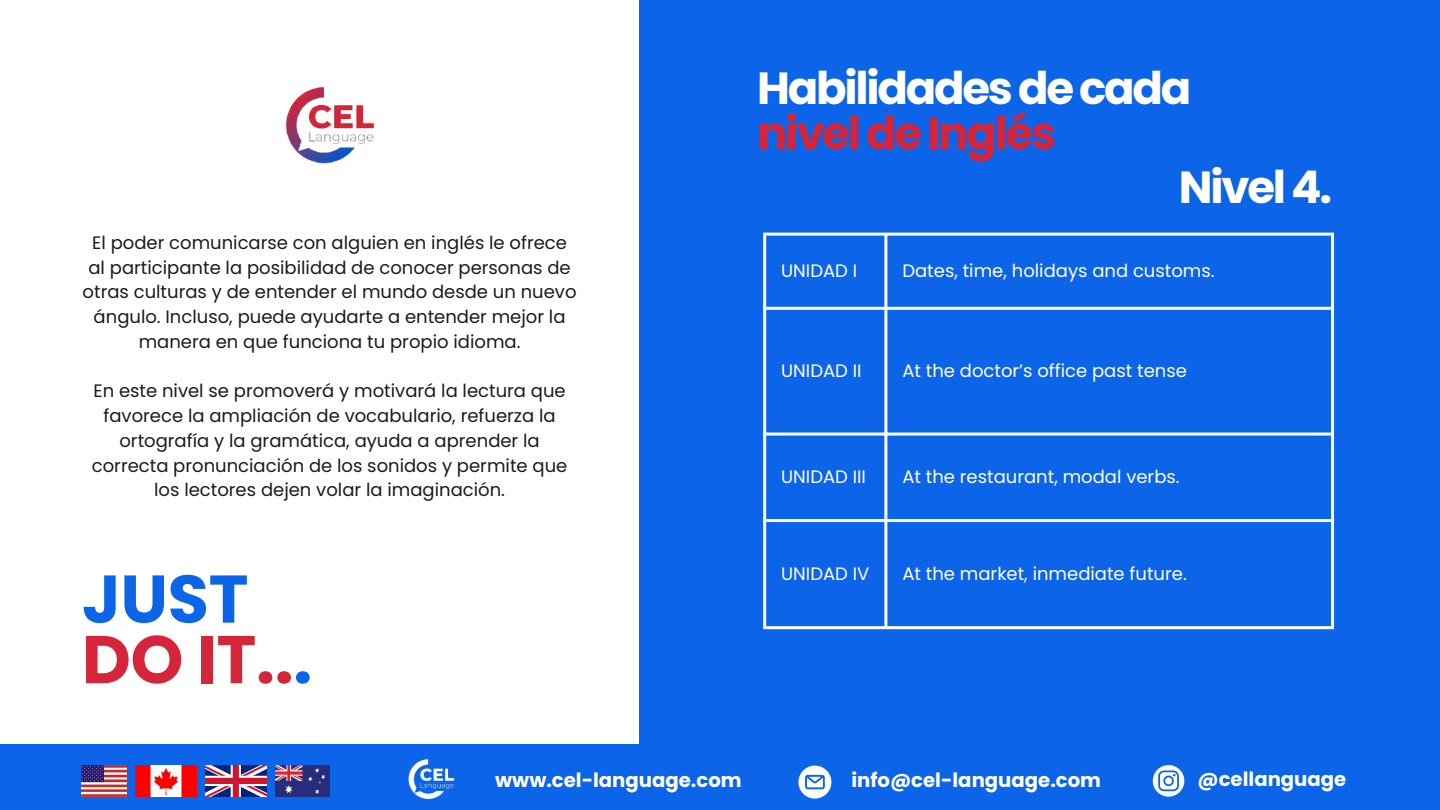
<style>
.page{position:relative;width:1440px;height:810px;background:#fff}
.page>*{position:absolute;margin:0;border:0;box-sizing:border-box;transform-origin:0 0}
.t1{font:700 67.3px/60.5px "Poppins";letter-spacing:-.005em;color:#d5253a}
.t2{font:700 45px "Poppins";letter-spacing:-.05em;color:#fff}
.t3{font:700 45px "Poppins";letter-spacing:-.05em;color:#d5253a}
.t4{font:700 26.9px "Open Sans";color:#d5253a}
.t5{font:700 19.7px "Poppins";color:#fff}
.t6{font:18px/24.8px "Poppins";color:#1a1b1e;text-align:center}
.t7{font:18px "Poppins";color:#fff}
.s1{color:#0c64e8}
</style>
<div class="page">
<div style="left:639px;top:0;width:801px;height:810px;background:#0c64e8"></div>
<hr style="left:763px;top:236px;width:3px;height:390px;background:#fff">
<hr style="left:884px;top:236px;width:3px;height:390px;background:#fff">
<hr style="left:1331px;top:236px;width:3px;height:390px;background:#fff">
<hr style="left:763px;top:233px;width:571px;height:3px;background:#fff">
<hr style="left:763px;top:307px;width:571px;height:3px;background:#fff">
<hr style="left:763px;top:433px;width:571px;height:3px;background:#fff">
<hr style="left:763px;top:519px;width:571px;height:3px;background:#fff">
<hr style="left:763px;top:626px;width:571px;height:3px;background:#fff">
<img style="left:285px;top:86px;width:90px;height:78px">
<div style="left:0;top:744px;width:1440px;height:66px;background:#0c64e8"></div>
<img style="left:408px;top:759px;width:47px;height:41px">
<svg style="left:1153px;top:765px;width:31px;height:32px"></svg>
<svg style="left:798px;top:766px;width:33px;height:33px"></svg>
<img style="left:135px;top:766px;width:62px;height:30px">
<img style="left:81px;top:766px;width:46px;height:30px">
<svg style="left:205px;top:766px;width:62px;height:30px"></svg>
<svg style="left:205px;top:776px;width:62px;height:10px"></svg>
<svg style="left:231px;top:766px;width:10px;height:30px"></svg>
<div style="left:205px;top:778px;width:62px;height:6px;background:#cf142b"></div>
<div style="left:233px;top:766px;width:6px;height:30px;background:#cf142b"></div>
<img style="left:275px;top:766px;width:55px;height:30px">
<h2 class="t2" style="left:757px;top:57px;width:436px">Habilidades de cada</h2>
<h2 class="t3" style="left:757px;top:102px;width:300px">nivel de Inglés</h2>
<p class="t6" style="left:83px;top:230px;width:496px">El poder comunicarse con alguien en inglés le ofrece al participante la posibilidad de conocer personas de otras culturas y de entender el mundo desde un nuevo ángulo. Incluso, puede ayudarte a entender mejor la manera en que funciona tu propio idioma.</p>
<p class="t6" style="left:92px;top:379px;width:477px">En este nivel se promoverá y motivará la lectura que favorece la ampliación de vocabulario, refuerza la ortografía y la gramática, ayuda a aprender la correcta pronunciación de los sonidos y permite que los lectores dejen volar la imaginación.</p>
<h1 class="t1" style="left:82px;top:569px;width:232px"><span class="s1">JUST<br></span>DO IT..<span class="s1">.</span></h1>
<h3 class="t4" style="left:281px;top:652px;width:9px">.</h3>
<h2 class="t2" style="left:1179px;top:156px;width:155px">Nivel 4.</h2>
<p class="t7" style="left:781px;top:258px;width:78px">UNIDAD I</p>
<p class="t7" style="left:902px;top:258px;width:314px">Dates, time, holidays and customs.</p>
<p class="t7" style="left:781px;top:358px;width:82px">UNIDAD II</p>
<p class="t7" style="left:902px;top:358px;width:286px">At the doctor’s office past tense</p>
<p class="t7" style="left:781px;top:464px;width:86px">UNIDAD III</p>
<p class="t7" style="left:902px;top:464px;width:279px">At the restaurant, modal verbs.</p>
<p class="t7" style="left:781px;top:561px;width:90px">UNIDAD IV</p>
<p class="t7" style="left:902px;top:561px;width:286px">At the market, inmediate future.</p>
<p class="t5" style="left:495px;top:766px;width:248px">www.cel-language.com</p>
<p class="t5" style="left:851px;top:766px;width:251px">info@cel-language.com</p>
<p class="t5" style="left:1198px;top:766px;width:150px">@cellanguage</p>
</div>
